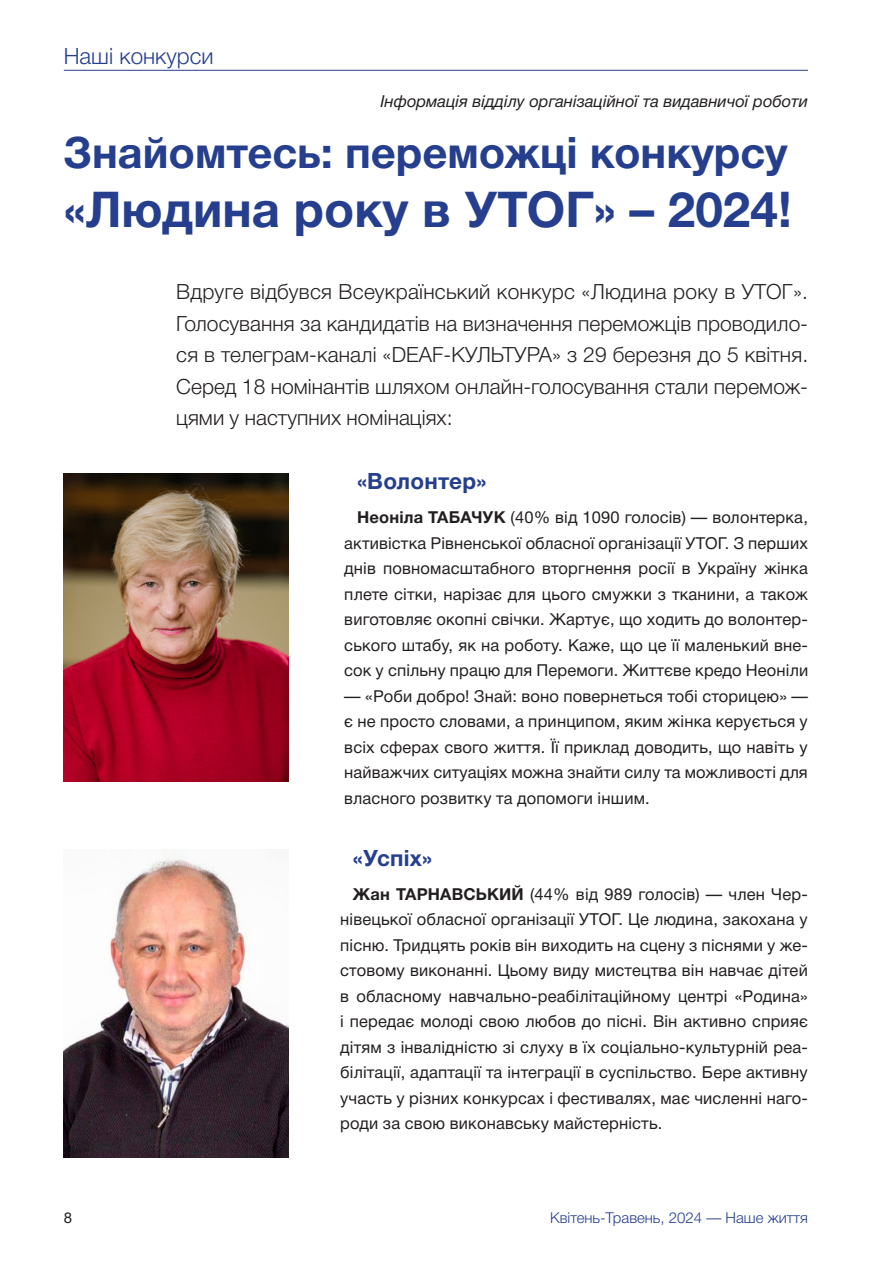
<style>
.page{position:relative;width:893px;height:1263px;background:#fff}
.page>*{position:absolute;margin:0;border:0;box-sizing:border-box;transform-origin:0 0}
.заголовок_цвет{font:700 49.5px "Helvetica Neue Cyr";color:#253f8e}
.заголовок_цвет-2{font:700 43.5px "Helvetica Neue Cyr";color:#253f8e}
.Заголовок_4_2{font:700 22.5px "Helvetica Neue Cyr";letter-spacing:.01em;color:#253f8e}
.рубрика{font:300 22.5px "Helvetica Neue Cyr";color:#253f8e}
.вступ{font:300 21px/31.5px "Helvetica Neue Cyr";letter-spacing:.005em;color:#231f20;text-align:justify}
.основной_текст{font:16.5px/25.5px "Helvetica Neue Cyr";letter-spacing:.01em;color:#231f20;text-align:justify}
.подпись_2{font:italic 16.5px "Helvetica Neue Cyr";color:#231f20}
.t1{font:300 15px "Helvetica Neue Cyr";color:#253f8e}
.t2{font:15px "Helvetica Neue Cyr";color:#231f20}
.s1{font-weight:700}
</style>
<div class="page">
<hr style="left:64px;top:70px;width:744px;height:1px;background:#253f8e">
<img style="left:64px;top:473px;width:225px;height:308px">
<img style="left:64px;top:850px;width:225px;height:308px">
<p class="рубрика" style="left:64px;top:44px;width:151px">Наші конкурси</p>
<p class="подпись_2" style="left:380px;top:93px;width:429px">Інформація відділу організаційної та видавничої роботи</p>
<p class="заголовок_цвет-2" style="left:64px;top:128px;width:725px">Знайомтесь: переможці конкурсу</p>
<p class="заголовок_цвет" style="left:64px;top:182px;width:730px">«Людина року в УТОГ» – 2024!</p>
<p class="вступ" style="left:176px;top:276px;width:633px">Вдруге відбувся Всеукраїнський конкурс «Людина року в УТОГ».<br>Голосування за кандидатів на визначення переможців проводило&shy;ся в телеграм-каналі «DEAF-КУЛЬТУРА» з 29 березня до 5 квітня.<br>Серед 18 номінантів шляхом онлайн-голосування стали перемож&shy;цями у наступних номінаціях:</p>
<p class="Заголовок_4_2" style="left:357px;top:469px;width:131px">«Волонтер»</p>
<p class="основной_текст" style="left:344px;top:505px;width:465px;text-indent:13px"><span class="s1">Неоніла ТАБАЧУК</span> (40% від 1090 голосів) — волонтерка, активістка Рівненської обласної організації УТОГ. З перших днів повномасштабного вторгнення росії в Україну жінка плете сітки, нарізає для цього смужки з тканини, а також виготовляє окопні свічки. Жартує, що ходить до волонтер&shy;ського штабу, як на роботу. Каже, що це її маленький вне&shy;сок у спільну працю для Перемоги. Життєве кредо Неоніли</p>
<p class="основной_текст" style="left:344px;top:683px;width:465px">— «Роби добро! Знай: воно повернеться тобі сторицею» — є не просто словами, а принципом, яким жінка керується у всіх сферах свого життя. Її приклад доводить, що навіть у найважчих ситуаціях можна знайти силу та можливості для власного розвитку та допомоги іншим.</p>
<p class="Заголовок_4_2" style="left:353px;top:845px;width:81px">«Успіх»</p>
<p class="основной_текст" style="left:340px;top:881px;width:469px;text-indent:13px"><span class="s1">Жан ТАРНАВСЬКИЙ</span> (44% від 989 голосів) — член Чер&shy;нівецької обласної організації УТОГ. Це людина, закохана у пісню. Тридцять років він виходить на сцену з піснями у же&shy;стовому виконанні. Цьому виду мистецтва він навчає дітей в обласному навчально-реабілітаційному центрі «Родина» і передає молоді свою любов до пісні. Він активно сприяє дітям з інвалідністю зі слуху в їх соціально-культурній реа&shy;білітації, адаптації та інтеграції в суспільство. Бере активну участь у різних конкурсах і фестивалях, має численні наго&shy;роди за свою виконавську майстерність.</p>
<p class="t2" style="left:64px;top:1209px;width:10px">8</p>
<p class="t1" style="left:550px;top:1209px;width:259px">Квітень-Травень, 2024 — Наше життя</p>
</div>
